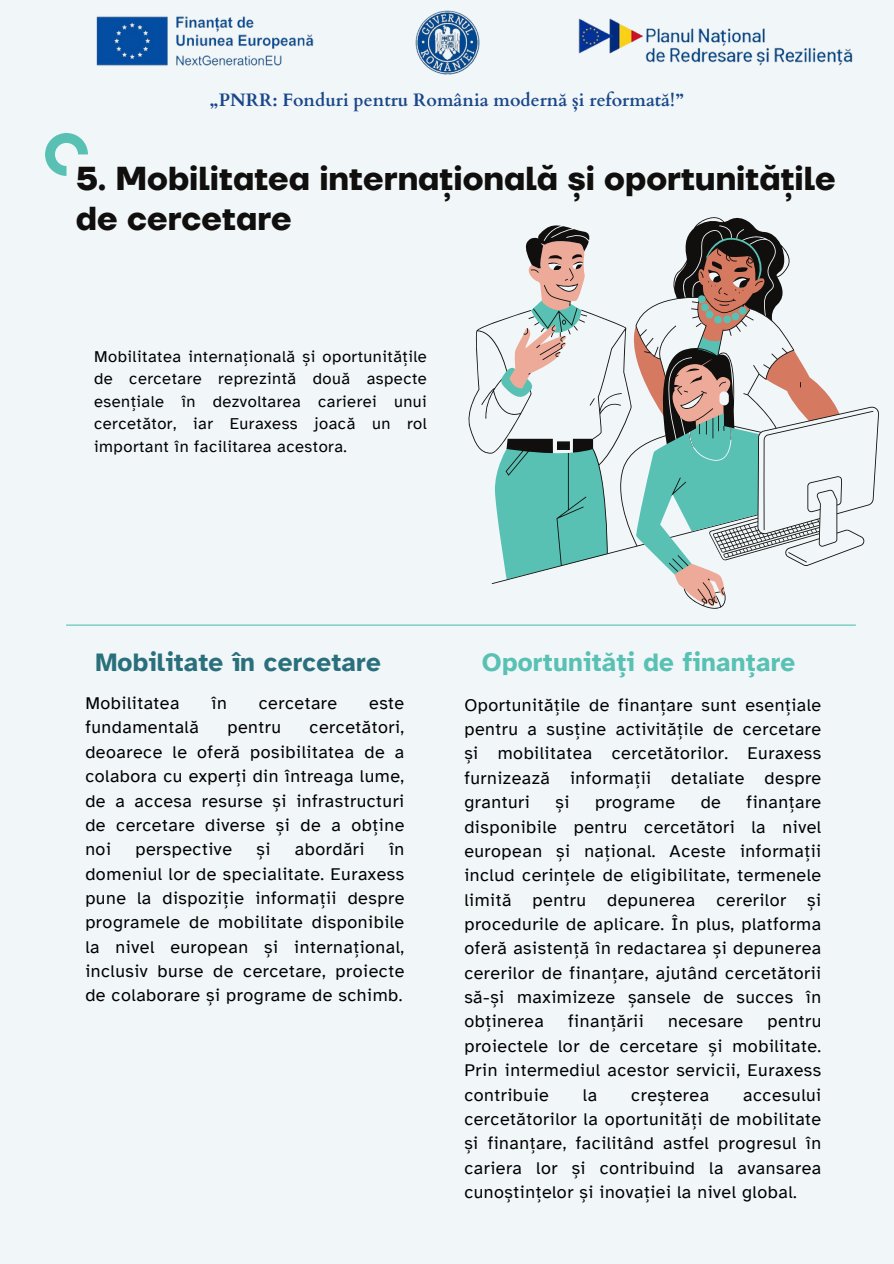
<style>
.page{position:relative;width:894px;height:1264px;background:#fff}
.page>*{position:absolute;margin:0;border:0;box-sizing:border-box;transform-origin:0 0}
.t1{font:700 33px/39.3px "TT Firs Neue";color:#100f0d}
.t2{font:700 25.95px "Atkinson Hyperlegible";letter-spacing:.01em;color:#59c1b4}
.t3{font:700 25.95px "Atkinson Hyperlegible";letter-spacing:.01em;color:#2a707c}
.t4{font:700 18px "Cardo";color:#1a4789}
.t5{font:17.85px/24.3px "Atkinson Hyperlegible";letter-spacing:.03em;color:#000;text-align:justify}
.t6{font:16.5px/22.5px "Atkinson Hyperlegible";letter-spacing:.03em;color:#000;text-align:justify}
</style>
<div class="page">
<div style="left:0;top:0;width:893px;height:1263px;background:#f1f6f9"></div>
<svg style="left:45px;top:133px;width:43px;height:43px"></svg>
<svg style="left:468px;top:217px;width:410px;height:391px"></svg>
<hr style="left:66px;top:624px;width:789px;height:1px;background:#59c1b4">
<img style="left:96px;top:16px;width:218px;height:50px">
<img style="left:415px;top:10px;width:64px;height:64px">
<img style="left:578px;top:18px;width:275px;height:48px">
<h2 class="t4" style="left:210px;top:88px;width:474px">„PNRR: Fonduri pentru România modernă și reformată!”</h2>
<p class="t1" style="left:76px;top:160px;width:761px">5. Mobilitatea internațională și oportunitățile de cercetare</p>
<p class="t6" style="left:94px;top:345px;width:334px">Mobilitatea internațională și oportunitățile de cercetare reprezintă două aspecte esențiale în dezvoltarea carierei unui cercetător, iar Euraxess joacă un rol important în facilitarea acestora.</p>
<h3 class="t3" style="left:95px;top:646px;width:287px">Mobilitate în cercetare</h3>
<p class="t5" style="left:85px;top:691px;width:96px">Mobilitatea</p>
<p class="t5" style="left:211px;top:691px;width:17px">în</p>
<p class="t5" style="left:259px;top:691px;width:80px">cercetare</p>
<p class="t5" style="left:369px;top:691px;width:37px">este</p>
<p class="t5" style="left:85px;top:715px;width:115px">fundamentală</p>
<p class="t5" style="left:227px;top:715px;width:55px">pentru</p>
<p class="t5" style="left:85px;top:715px;width:320px;text-indent:224px">cercetători, deoarece le oferă posibilitatea de a colabora cu experți din întreaga lume, de a accesa resurse și infrastructuri de cercetare diverse și de a obține noi</p>
<p class="t5" style="left:135px;top:837px;width:98px">perspective</p>
<p class="t5" style="left:256px;top:837px;width:15px">și</p>
<p class="t5" style="left:295px;top:837px;width:71px">abordări</p>
<p class="t5" style="left:85px;top:837px;width:320px;text-indent:303px">în domeniul lor de specialitate. Euraxess pune la dispoziție informații despre programele de mobilitate disponibile la nivel european și internațional, inclusiv burse de cercetare, proiecte de colaborare și programe de schimb.</p>
<h1 class="t2" style="left:482px;top:646px;width:315px">Oportunități de finanțare</h1>
<p class="t5" style="left:464px;top:692px;width:358px">Oportunitățile de finanțare sunt esențiale pentru a susține activitățile de cercetare și mobilitatea cercetătorilor. Euraxess furnizează informații detaliate despre granturi</p>
<p class="t5" style="left:464px;top:790px;width:358px;text-indent:282px">finanțare disponibile pentru cercetători la nivel european și național. Aceste informații includ cerințele de eligibilitate, termenele limită pentru depunerea cererilor și procedurile de aplicare. În plus, platforma oferă asistență în redactarea și depunerea cererilor de finanțare, ajutând cercetătorii să-și maximizeze șansele de succes în obținerea</p>
<p class="t5" style="left:555px;top:790px;width:15px">și</p>
<p class="t5" style="left:595px;top:790px;width:81px">programe</p>
<p class="t5" style="left:700px;top:790px;width:22px">de</p>
<p class="t5" style="left:568px;top:1009px;width:77px">finanțării</p>
<p class="t5" style="left:667px;top:1009px;width:77px">necesare</p>
<p class="t5" style="left:464px;top:1009px;width:358px;text-indent:303px">pentru proiectele lor de cercetare și mobilitate.<br>Prin intermediul acestor servicii, Euraxess contribuie</p>
<p class="t5" style="left:464px;top:1082px;width:358px;text-indent:279px">accesului cercetătorilor la oportunități de mobilitate și finanțare, facilitând astfel progresul în cariera lor și contribuind la avansarea cunoștințelor și inovației la nivel global.</p>
<p class="t5" style="left:582px;top:1082px;width:16px">la</p>
<p class="t5" style="left:631px;top:1082px;width:79px">creșterea</p>
</div>
